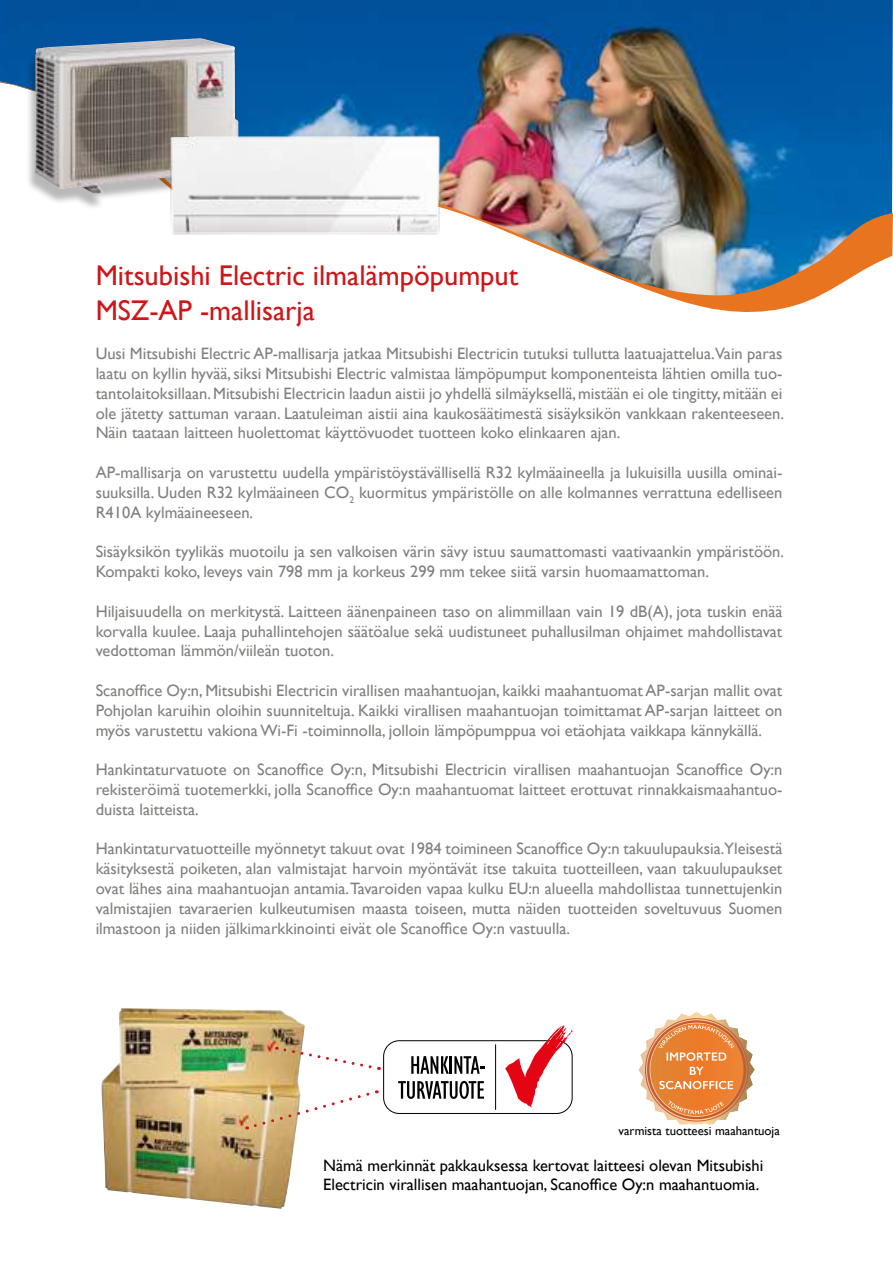
<style>
.page{position:relative;width:893px;height:1263px;background:#fff}
.page>*{position:absolute;margin:0;border:0;box-sizing:border-box;transform-origin:0 0}
.t1{font:28.5px/34.2px "Gill Sans";color:#cd1619}
.t2{font:16.5px/19.8px "Gill Sans";color:#80807f;text-align:justify}
.t3{font:16.5px/19.8px "Gill Sans";color:#000}
.t4{font:12.75px "Gill Sans";color:#000}
</style>
<div class="page">
<img style="left:0;top:0;width:893px;height:78px">
<img style="left:0;top:78px;width:893px;height:234px">
<img style="left:102px;top:1008px;width:202px;height:201px">
<img style="left:638px;top:1011px;width:117px;height:114px">
<img style="left:650px;top:1023px;width:93px;height:93px">
<svg style="left:659px;top:1081px;width:74px;height:8px"></svg>
<svg style="left:690px;top:1067px;width:14px;height:8px"></svg>
<div style="left:647px;top:1020px;width:99px;height:99px;border:2px solid #c95a30;border-radius:50%"></div>
<svg style="left:658px;top:1025px;width:76px;height:36px;background:#ea9150"></svg>
<svg style="left:668px;top:1100px;width:56px;height:14px"></svg>
<svg style="left:247px;top:1025px;width:326px;height:104px"></svg>
<div style="left:26px;top:43px;width:214px;height:167px;background:#000;opacity:.28"></div>
<img style="left:35px;top:38px;width:178px;height:156px">
<img style="left:162px;top:123px;width:285px;height:122px">
<h1 class="t1" style="left:96px;top:261px;width:424px">Mitsubishi Electric ilmalämpöpumput<br>MSZ-AP -mallisarja</h1>
<p class="t2" style="left:96px;top:345px;width:690px">Uusi Mitsubishi Electric AP-mallisarja jatkaa Mitsubishi Electricin tutuksi tullutta laatuajattelua.Vain paras laatu on kyllin hyvää, siksi Mitsubishi Electric valmistaa lämpöpumput komponenteista lähtien omilla tuo&shy;tantolaitoksillaan. Mitsubishi Electricin laadun aistii jo yhdellä silmäyksellä, mistään ei ole tingitty, mitään ei ole jätetty sattuman varaan. Laatuleiman aistii aina kaukosäätimestä sisäyksikön vankkaan rakenteeseen.<br>Näin taataan laitteen huolettomat käyttövuodet tuotteen koko elinkaaren ajan.</p>
<p class="t2" style="left:96px;top:464px;width:688px">AP-mallisarja on varustettu uudella ympäristöystävällisellä R32 kylmäaineella ja lukuisilla uusilla ominai&shy;suuksilla. Uuden R32 kylmäaineen CO<sub>2</sub> kuormitus ympäristölle on alle kolmannes verrattuna edelliseen R410A kylmäaineeseen.</p>
<p class="t2" style="left:96px;top:543px;width:690px">Sisäyksikön tyylikäs muotoilu ja sen valkoisen värin sävy istuu saumattomasti vaativaankin ympäristöön.<br>Kompakti koko, leveys vain 798 mm ja korkeus 299 mm tekee siitä varsin huomaamattoman.</p>
<p class="t2" style="left:96px;top:602px;width:688px">Hiljaisuudella on merkitystä. Laitteen äänenpaineen taso on alimmillaan vain 19 dB(A), jota tuskin enää korvalla kuulee. Laaja puhallintehojen säätöalue sekä uudistuneet puhallusilman ohjaimet mahdollistavat vedottoman lämmön/viileän tuoton.</p>
<p class="t2" style="left:96px;top:681px;width:688px">Scanoffice Oy:n, Mitsubishi Electricin virallisen maahantuojan, kaikki maahantuomat AP-sarjan mallit ovat Pohjolan karuihin oloihin suunniteltuja. Kaikki virallisen maahantuojan toimittamat AP-sarjan laitteet on myös varustettu vakiona Wi-Fi -toiminnolla, jolloin lämpöpumppua voi etäohjata vaikkapa kännykällä.</p>
<p class="t2" style="left:96px;top:760px;width:688px">Hankintaturvatuote on Scanoffice Oy:n, Mitsubishi Electricin virallisen maahantuojan Scanoffice Oy:n rekisteröimä tuotemerkki, jolla Scanoffice Oy:n maahantuomat laitteet erottuvat rinnakkaismaahantuo&shy;duista laitteista.</p>
<p class="t2" style="left:96px;top:839px;width:688px">Hankintaturvatuotteille myönnetyt takuut ovat 1984 toimineen Scanoffice Oy:n takuulupauksia.Yleisestä käsityksestä poiketen, alan valmistajat harvoin myöntävät itse takuita tuotteilleen, vaan takuulupaukset ovat lähes aina maahantuojan antamia.Tavaroiden vapaa kulku EU:n alueella mahdollistaa tunnettujenkin valmistajien tavaraerien kulkeutumisen maasta toiseen, mutta näiden tuotteiden soveltuvuus Suomen ilmastoon ja niiden jälkimarkkinointi eivät ole Scanoffice Oy:n vastuulla.</p>
<p class="t4" style="left:619px;top:1126px;width:163px">varmista tuotteesi maahantuoja</p>
<p class="t3" style="left:323px;top:1156px;width:442px">Nämä merkinnät pakkauksessa kertovat laitteesi olevan Mitsubishi<br>Electricin virallisen maahantuojan, Scanoffice Oy:n maahantuomia.</p>
</div>
